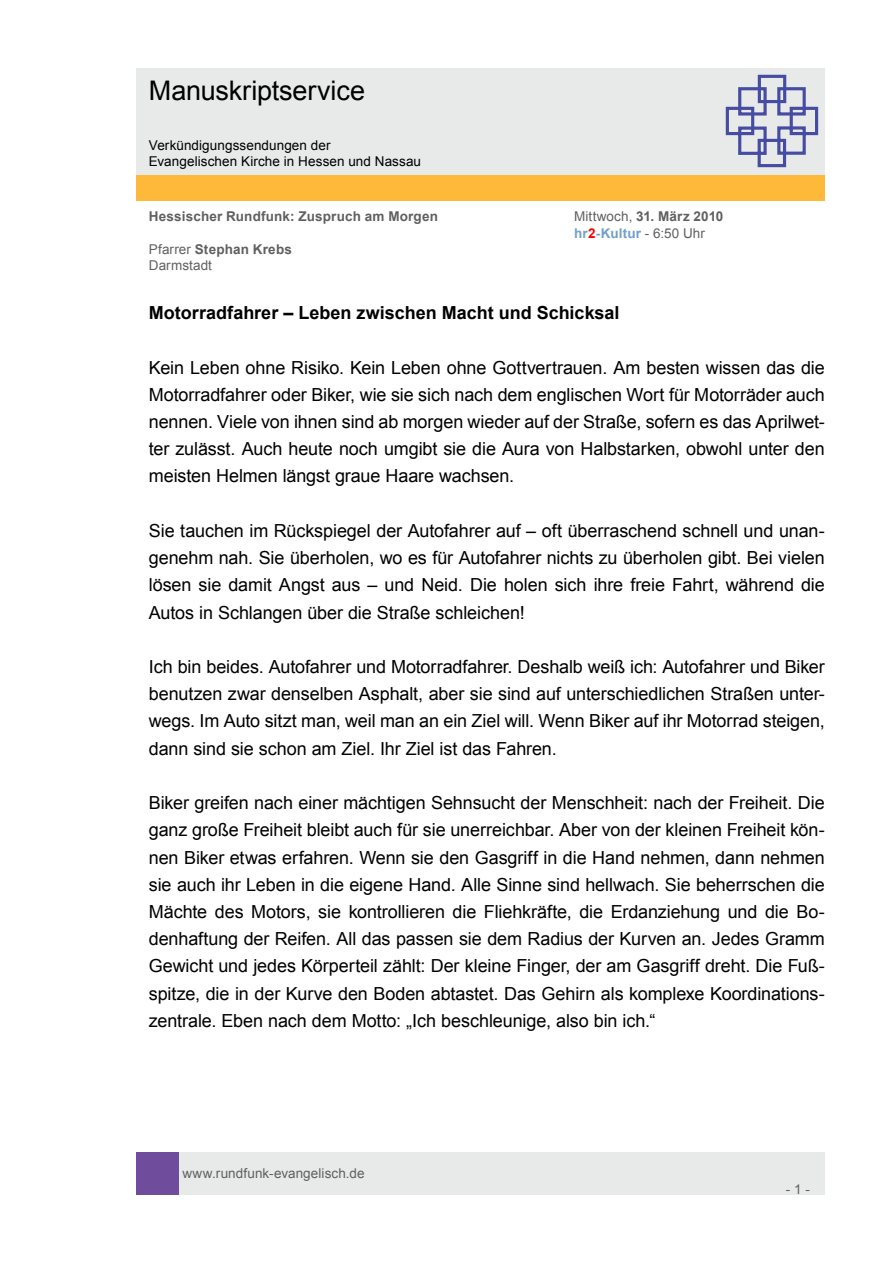
<style>
.page{position:relative;width:893px;height:1263px;background:#fff}
.page>*{position:absolute;margin:0;border:0;box-sizing:border-box;transform-origin:0 0}
.t1{font:27px "Arial";letter-spacing:-.005em;color:#000}
.t2{font:18px/27.2px "Arial";letter-spacing:-.005em;color:#000;text-align:justify}
.t3{font:700 18px "Arial";color:#000}
.t4{font:13.5px/16.2px "Arial";letter-spacing:.005em;color:#606060}
.t5{font:13.5px/16.2px "Arial";letter-spacing:.005em;color:#000}
.t6{font:700 13.5px "Arial";letter-spacing:.015em;color:#606060}
.s1{font-weight:700}
.s2{font-weight:700;color:#71a0cc}
.s3{font-weight:700;color:#f00}
</style>
<div class="page">
<div style="left:179px;top:1152px;width:646px;height:43px;background:#e8e9e9"></div>
<div style="left:136px;top:1152px;width:43px;height:43px;background:#704c9c"></div>
<div style="left:136px;top:175px;width:689px;height:26px;background:#ffb93a"></div>
<div style="left:136px;top:68px;width:689px;height:106px;background:#e8e9e9"></div>
<svg style="left:725px;top:74px;width:94px;height:94px"></svg>
<h1 class="t1" style="left:149px;top:73px;width:218px">Manuskriptservice</h1>
<p class="t5" style="left:149px;top:137px;width:274px">Verkündigungssendungen der<br>Evangelischen Kirche in Hessen und Nassau</p>
<p class="t6" style="left:149px;top:208px;width:291px">Hessischer Rundfunk: Zuspruch am Morgen</p>
<p class="t4" style="left:574px;top:209px;width:151px">Mittwoch, <span class="s1">31. März 2010 </span><span class="s2">hr</span><span class="s3">2</span><span class="s2">-Kultur</span> - 6:50 Uhr</p>
<p class="t4" style="left:149px;top:241px;width:145px">Pfarrer <span class="s1">Stephan Krebs<br></span>Darmstadt</p>
<p class="t3" style="left:149px;top:301px;width:472px">Motorradfahrer – Leben zwischen Macht und Schicksal</p>
<p class="t2" style="left:149px;top:354px;width:678px">Kein Leben ohne Risiko. Kein Leben ohne Gottvertrauen. Am besten wissen das die Motorradfahrer oder Biker, wie sie sich nach dem englischen Wort für Motorräder auch nennen. Viele von ihnen sind ab morgen wieder auf der Straße, sofern es das Aprilwet&shy;ter zulässt. Auch heute noch umgibt sie die Aura von Halbstarken, obwohl unter den meisten Helmen längst graue Haare wachsen.</p>
<p class="t2" style="left:149px;top:517px;width:678px">Sie tauchen im Rückspiegel der Autofahrer auf – oft überraschend schnell und unan&shy;genehm nah. Sie überholen, wo es für Autofahrer nichts zu überholen gibt. Bei vielen lösen sie damit Angst aus – und Neid. Die holen sich ihre freie Fahrt, während die Autos in Schlangen über die Straße schleichen!</p>
<p class="t2" style="left:149px;top:653px;width:678px">Ich bin beides. Autofahrer und Motorradfahrer. Deshalb weiß ich: Autofahrer und Biker benutzen zwar denselben Asphalt, aber sie sind auf unterschiedlichen Straßen unter&shy;wegs. Im Auto sitzt man, weil man an ein Ziel will. Wenn Biker auf ihr Motorrad steigen, dann sind sie schon am Ziel. Ihr Ziel ist das Fahren.</p>
<p class="t2" style="left:149px;top:789px;width:678px">Biker greifen nach einer mächtigen Sehnsucht der Menschheit: nach der Freiheit. Die ganz große Freiheit bleibt auch für sie unerreichbar. Aber von der kleinen Freiheit kön&shy;nen Biker etwas erfahren. Wenn sie den Gasgriff in die Hand nehmen, dann nehmen sie auch ihr Leben in die eigene Hand. Alle Sinne sind hellwach. Sie beherrschen die Mächte des Motors, sie kontrollieren die Fliehkräfte, die Erdanziehung und die Bo&shy;denhaftung der Reifen. All das passen sie dem Radius der Kurven an. Jedes Gramm Gewicht und jedes Körperteil zählt: Der kleine Finger, der am Gasgriff dreht. Die Fuß&shy;spitze, die in der Kurve den Boden abtastet. Das Gehirn als komplexe Koordinations&shy;zentrale. Eben nach dem Motto: „Ich beschleunige, also bin ich.“</p>
<p class="t4" style="left:182px;top:1165px;width:184px">www.rundfunk-evangelisch.de</p>
<p class="t4" style="left:786px;top:1181px;width:26px">- 1 -</p>
</div>
